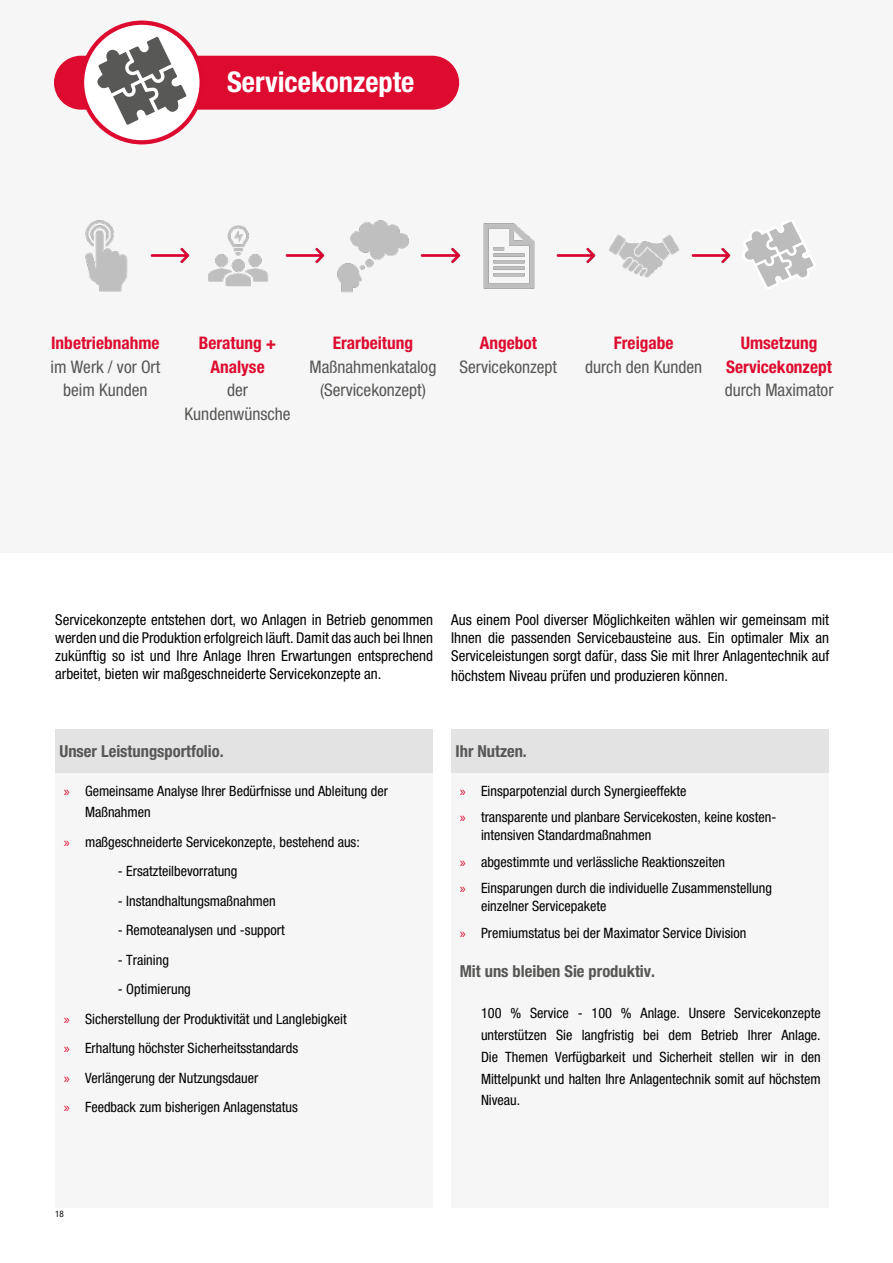
<style>
.page{position:relative;width:893px;height:1263px;background:#fff}
.page>*{position:absolute;margin:0;border:0;box-sizing:border-box;transform-origin:0 0}
.t1{font:700 condensed 28.5px "Helvetica Neue LT Std";color:#fff}
.t2{font:condensed 17.4px/23.7px "Helvetica Neue LT Std";color:#575756;text-align:center}
.t3{font:700 condensed 17.4px/23.7px "Helvetica Neue LT Std";color:#dd0b2f;text-align:center}
.t4{font:700 condensed 16.5px "Helvetica Neue LT Std";color:#575756}
.t5{font:condensed 15px/18px "Helvetica Neue LT Std";color:#000;text-align:justify}
.t6{font:condensed 14.25px/29.5px "Helvetica Neue LT Std";color:#000}
.t7{font:condensed 9px "Helvetica Neue LT Std";color:#000}
.s1{font-family:"Myriad Pro";font-stretch:normal;color:#dd0b2f}
</style>
<div class="page">
<div style="left:55px;top:57px;width:403px;height:51px;background:#dd0b2f;border-radius:26px"></div>
<div style="left:54px;top:56px;width:405px;height:54px;border:2px solid #dd0b2f;border-radius:26px"></div>
<svg style="left:80px;top:21px;width:124px;height:123px"></svg>
<div style="left:55px;top:773px;width:378px;height:435px;background:#f6f6f6"></div>
<div style="left:55px;top:729px;width:378px;height:44px;background:#e3e3e3"></div>
<div style="left:451px;top:773px;width:378px;height:435px;background:#f6f6f6"></div>
<img style="left:483px;top:223px;width:52px;height:66px">
<img style="left:608px;top:234px;width:72px;height:44px">
<svg style="left:744px;top:221px;width:70px;height:66px"></svg>
<img style="left:150px;top:247px;width:40px;height:17px">
<img style="left:285px;top:247px;width:40px;height:17px">
<img style="left:420px;top:247px;width:41px;height:17px">
<img style="left:556px;top:247px;width:40px;height:17px">
<img style="left:691px;top:247px;width:40px;height:17px">
<img style="left:337px;top:220px;width:73px;height:73px">
<img style="left:85px;top:220px;width:43px;height:72px">
<img style="left:208px;top:225px;width:61px;height:62px">
<div style="left:451px;top:729px;width:378px;height:44px;background:#e3e3e3"></div>
<h1 class="t1" style="left:227px;top:65px;width:189px">Servicekonzepte</h1>
<p class="t3" style="left:51px;top:331px;width:110px">Inbetriebnahme</p>
<p class="t2" style="left:51px;top:354px;width:111px">im Werk / vor Ort beim Kunden</p>
<p class="t3" style="left:199px;top:331px;width:79px">Beratung +<br>Analyse</p>
<p class="t2" style="left:185px;top:378px;width:107px">der<br>Kundenwünsche</p>
<p class="t3" style="left:333px;top:331px;width:82px">Erarbeitung</p>
<p class="t2" style="left:310px;top:354px;width:128px">Maßnahmenkatalog (Servicekonzept)</p>
<p class="t3" style="left:480px;top:331px;width:59px">Angebot</p>
<p class="t2" style="left:460px;top:354px;width:99px">Servicekonzept</p>
<p class="t3" style="left:614px;top:331px;width:61px">Freigabe</p>
<p class="t2" style="left:585px;top:354px;width:119px">durch den Kunden</p>
<p class="t3" style="left:726px;top:331px;width:107px">Umsetzung<br>Servicekonzept</p>
<p class="t2" style="left:725px;top:378px;width:110px">durch Maximator</p>
<p class="t5" style="left:55px;top:611px;width:379px">Servicekonzepte entstehen dort, wo Anlagen in Betrieb genommen werden und die Produktion erfolgreich läuft. Damit das auch bei Ihnen zukünftig so ist und Ihre Anlage Ihren Erwartungen entsprechend arbeitet, bieten wir maßgeschneiderte Servicekonzepte an.</p>
<p class="t5" style="left:451px;top:611px;width:379px">Aus einem Pool diverser Möglichkeiten wählen wir gemeinsam mit Ihnen die passenden Servicebausteine aus. Ein optimaler Mix an Serviceleistungen sorgt dafür, dass Sie mit Ihrer Anlagentechnik auf</p>
<p class="t5" style="left:451px;top:666px;width:278px">höchstem Niveau prüfen und produzieren können.</p>
<p class="t4" style="left:60px;top:741px;width:166px">Unser Leistungsportfolio.</p>
<p class="t6" style="left:85px;top:781px;width:305px;line-height:21px;text-indent:-21px"><span class="s1">»</span> Gemeinsame Analyse Ihrer Bedürfnisse und Ableitung der<br>Maßnahmen</p>
<p class="t6" style="left:64px;top:827px;width:298px"><span class="s1">»</span> maßgeschneiderte Servicekonzepte, bestehend aus:</p>
<p class="t6" style="left:118px;top:856px;width:121px">- Ersatzteilbevorratung</p>
<p class="t6" style="left:118px;top:886px;width:160px">- Instandhaltungsmaßnahmen</p>
<p class="t6" style="left:118px;top:915px;width:168px">- Remoteanalysen und -support</p>
<p class="t6" style="left:118px;top:945px;width:53px">- Training</p>
<p class="t6" style="left:64px;top:974px;width:284px;text-indent:54px">- Optimierung<br><span class="s1">»</span> Sicherstellung der Produktivität und Langlebigkeit <span class="s1">»</span> Erhaltung höchster Sicherheitsstandards<br><span class="s1">»</span> Verlängerung der Nutzungsdauer<br><span class="s1">»</span> Feedback zum bisherigen Anlagenstatus</p>
<p class="t7" style="left:55px;top:1209px;width:10px">18</p>
<p class="t4" style="left:455px;top:741px;width:73px">Ihr Nutzen.</p>
<p class="t6" style="left:460px;top:777px;width:318px;line-height:26.5px"><span class="s1">»</span> Einsparpotenzial durch Synergieeffekte<br><span class="s1">»</span> transparente und planbare Servicekosten, keine kosten-</p>
<p class="t6" style="left:460px;top:822px;width:314px;line-height:26.5px;text-indent:21px">intensiven Standardmaßnahmen<br><span class="s1">»</span> abgestimmte und verlässliche Reaktionszeiten<br><span class="s1">»</span> Einsparungen durch die individuelle Zusammenstellung</p>
<p class="t6" style="left:460px;top:893px;width:288px;line-height:26.5px;text-indent:21px">einzelner Servicepakete<br><span class="s1">»</span> Premiumstatus bei der Maximator Service Division</p>
<p class="t4" style="left:460px;top:961px;width:197px">Mit uns bleiben Sie produktiv.</p>
<p class="t6" style="left:481px;top:1002px;width:341px;line-height:21.8px;text-align:justify">100 % Service - 100 % Anlage. Unsere Servicekonzepte unterstützen Sie langfristig bei dem Betrieb Ihrer Anlage.<br>Die Themen Verfügbarkeit und Sicherheit stellen wir in den Mittelpunkt und halten Ihre Anlagentechnik somit auf höchstem Niveau.</p>
</div>
